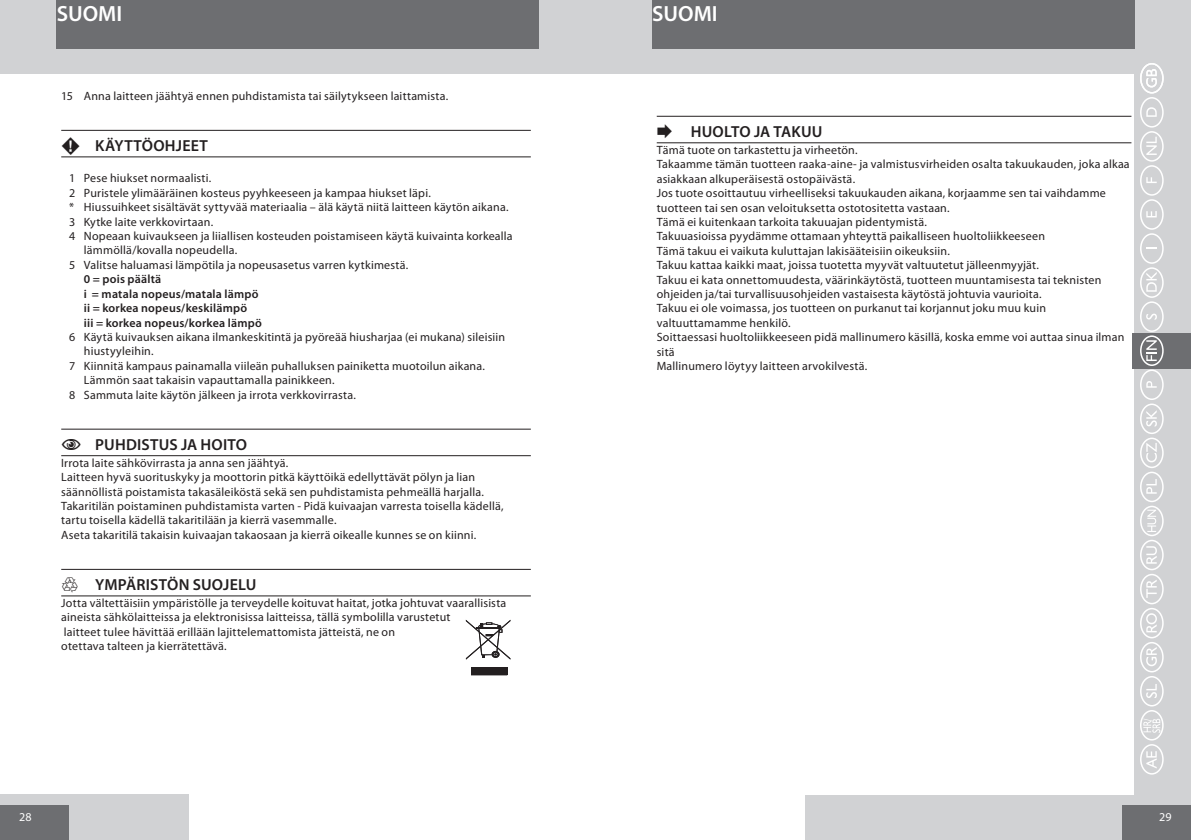
<style>
.page{position:relative;width:1191px;height:840px;background:#fff}
.page>*{position:absolute;margin:0;border:0;box-sizing:border-box;transform-origin:0 0}
.t1{font:600 22px "Myriad Pro";color:#fff}
.t2{font:600 16px "Myriad Pro";letter-spacing:.01em;color:#231f20}
.t3{font:12px/14.4px "Myriad Pro";letter-spacing:.015em;color:#231f20}
.t4{font:600 12px/14.4px "Myriad Pro";letter-spacing:.02em;color:#231f20}
.t5{font:12px "Myriad Pro";color:#fff}
.s1{font-family:"Myriad Points";font-weight:400}
</style>
<div class="page">
<div style="left:0;top:0;width:595px;height:74px;background:#d1d2d4"></div>
<div style="left:0;top:794px;width:188px;height:45px;background:#d1d2d4"></div>
<div style="left:805px;top:794px;width:386px;height:45px;background:#d1d2d4"></div>
<div style="left:1123px;top:805px;width:68px;height:34px;background:#6d6e71"></div>
<div style="left:0;top:805px;width:68px;height:34px;background:#6d6e71"></div>
<div style="left:595px;top:0;width:596px;height:74px;background:#d1d2d4"></div>
<div style="left:652px;top:0;width:482px;height:48px;background:#6d6e71"></div>
<div style="left:57px;top:0;width:482px;height:49px;background:#6d6e71"></div>
<div style="left:1134px;top:60px;width:57px;height:741px;background:#d1d2d4"></div>
<div style="left:1132px;top:333px;width:59px;height:36px;background:#6d6e71"></div>
<hr style="left:61px;top:130px;width:470px;height:1px;background:#231f20">
<hr style="left:61px;top:156px;width:470px;height:1px;background:#231f20">
<hr style="left:61px;top:428px;width:470px;height:1px;background:#231f20">
<hr style="left:61px;top:455px;width:470px;height:1px;background:#231f20">
<hr style="left:61px;top:568px;width:470px;height:1px;background:#231f20">
<hr style="left:61px;top:595px;width:470px;height:1px;background:#231f20">
<hr style="left:657px;top:116px;width:474px;height:1px;background:#231f20">
<hr style="left:657px;top:142px;width:474px;height:1px;background:#231f20">
<svg style="left:466px;top:620px;width:44px;height:55px"></svg>
<hr style="left:476px;top:626px;width:22px;height:2px;background:#231f20">
<div style="left:1140px;top:97px;width:23px;height:30px;border:2px solid #fff;border-radius:50%"></div>
<svg style="left:1146px;top:107px;width:10px;height:10px"></svg>
<div style="left:1140px;top:131px;width:23px;height:30px;border:2px solid #fff;border-radius:50%"></div>
<svg style="left:1146px;top:137px;width:10px;height:18px"></svg>
<div style="left:1140px;top:165px;width:23px;height:31px;border:2px solid #fff;border-radius:50%"></div>
<svg style="left:1146px;top:177px;width:10px;height:6px"></svg>
<div style="left:1140px;top:199px;width:23px;height:31px;border:2px solid #fff;border-radius:50%"></div>
<svg style="left:1146px;top:211px;width:10px;height:6px"></svg>
<div style="left:1140px;top:233px;width:23px;height:31px;border:2px solid #fff;border-radius:50%"></div>
<svg style="left:1146px;top:247px;width:10px;height:2px"></svg>
<div style="left:1140px;top:267px;width:23px;height:31px;border:2px solid #fff;border-radius:50%"></div>
<svg style="left:1146px;top:273px;width:10px;height:18px"></svg>
<div style="left:1140px;top:301px;width:23px;height:31px;border:2px solid #fff;border-radius:50%"></div>
<svg style="left:1146px;top:313px;width:10px;height:6px"></svg>
<div style="left:1140px;top:335px;width:23px;height:31px;border:2px solid #fff;border-radius:50%"></div>
<svg style="left:1146px;top:340px;width:10px;height:21px"></svg>
<div style="left:1140px;top:369px;width:23px;height:31px;border:2px solid #fff;border-radius:50%"></div>
<svg style="left:1146px;top:381px;width:10px;height:6px"></svg>
<div style="left:1140px;top:403px;width:23px;height:31px;border:2px solid #fff;border-radius:50%"></div>
<svg style="left:1146px;top:411px;width:10px;height:15px"></svg>
<div style="left:1140px;top:437px;width:23px;height:31px;border:2px solid #fff;border-radius:50%"></div>
<svg style="left:1146px;top:443px;width:10px;height:19px"></svg>
<div style="left:1140px;top:471px;width:23px;height:31px;border:2px solid #fff;border-radius:50%"></div>
<svg style="left:1146px;top:479px;width:10px;height:14px"></svg>
<div style="left:1140px;top:505px;width:23px;height:31px;border:2px solid #fff;border-radius:50%"></div>
<svg style="left:1147px;top:509px;width:9px;height:22px"></svg>
<div style="left:1140px;top:539px;width:23px;height:31px;border:2px solid #fff;border-radius:50%"></div>
<svg style="left:1146px;top:546px;width:10px;height:17px"></svg>
<div style="left:1140px;top:573px;width:23px;height:31px;border:2px solid #fff;border-radius:50%"></div>
<svg style="left:1146px;top:580px;width:10px;height:17px"></svg>
<div style="left:1140px;top:607px;width:23px;height:31px;border:2px solid #fff;border-radius:50%"></div>
<svg style="left:1146px;top:613px;width:10px;height:19px"></svg>
<div style="left:1140px;top:641px;width:23px;height:31px;border:2px solid #fff;border-radius:50%"></div>
<svg style="left:1146px;top:648px;width:10px;height:18px"></svg>
<div style="left:1140px;top:675px;width:23px;height:31px;border:2px solid #fff;border-radius:50%"></div>
<svg style="left:1146px;top:684px;width:10px;height:13px"></svg>
<div style="left:1140px;top:743px;width:23px;height:31px;border:2px solid #fff;border-radius:50%"></div>
<svg style="left:1146px;top:751px;width:10px;height:17px"></svg>
<div style="left:1140px;top:709px;width:23px;height:31px;border:2px solid #fff;border-radius:50%"></div>
<svg style="left:1143px;top:718px;width:17px;height:14px"></svg>
<div style="left:1140px;top:63px;width:23px;height:30px;border:2px solid #fff;border-radius:50%"></div>
<svg style="left:1146px;top:69px;width:10px;height:18px"></svg>
<h1 class="t1" style="left:57px;top:1px;width:67px">SUOMI</h1>
<h1 class="t1" style="left:652px;top:1px;width:67px">SUOMI</h1>
<p class="t3" style="left:61px;top:88px;width:388px">15 Anna laitteen jäähtyä ennen puhdistamista tai säilytykseen laittamista.</p>
<h2 class="t2" style="left:61px;top:136px;width:148px"><span class="s1">F</span> KÄYTTÖOHJEET</h2>
<p class="t3" style="left:69px;top:171px;width:144px">1 Pese hiukset normaalisti.</p>
<p class="t3" style="left:69px;top:186px;width:363px">2 Puristele ylimääräinen kosteus pyyhkeeseen ja kampaa hiukset läpi.</p>
<p class="t3" style="left:69px;top:200px;width:441px">* Hiussuihkeet sisältävät syttyvää materiaalia – älä käytä niitä laitteen käytön aikana.</p>
<p class="t3" style="left:69px;top:215px;width:145px">3 Kytke laite verkkovirtaan.</p>
<p class="t3" style="left:69px;top:228px;width:445px">4 Nopeaan kuivaukseen ja liiallisen kosteuden poistamiseen käytä kuivainta korkealla</p>
<p class="t3" style="left:84px;top:243px;width:155px">lämmöllä/kovalla nopeudella.</p>
<p class="t3" style="left:69px;top:257px;width:341px">5 Valitse haluamasi lämpötila ja nopeusasetus varren kytkimestä.</p>
<p class="t4" style="left:84px;top:272px;width:179px">0 = pois päältä<br>i = matala nopeus/matala lämpö ii = korkea nopeus/keskilämpö<br>iii = korkea nopeus/korkea lämpö</p>
<p class="t3" style="left:69px;top:329px;width:437px">6 Käytä kuivauksen aikana ilmankeskitintä ja pyöreää hiusharjaa (ei mukana) sileisiin</p>
<p class="t3" style="left:84px;top:344px;width:71px">hiustyyleihin.</p>
<p class="t3" style="left:69px;top:359px;width:417px">7 Kiinnitä kampaus painamalla viileän puhalluksen painiketta muotoilun aikana.</p>
<p class="t3" style="left:84px;top:372px;width:252px">Lämmön saat takaisin vapauttamalla painikkeen.</p>
<p class="t3" style="left:69px;top:387px;width:288px">8 Sammuta laite käytön jälkeen ja irrota verkkovirrasta.</p>
<h2 class="t2" style="left:61px;top:435px;width:187px"><span class="s1">C</span> PUHDISTUS JA HOITO</h2>
<p class="t3" style="left:61px;top:455px;width:444px">Irrota laite sähkövirrasta ja anna sen jäähtyä.<br>Laitteen hyvä suorituskyky ja moottorin pitkä käyttöikä edellyttävät pölyn ja lian säännöllistä poistamista takasäleiköstä sekä sen puhdistamista pehmeällä harjalla.<br>Takaritilän poistaminen puhdistamista varten - Pidä kuivaajan varresta toisella kädellä, tartu toisella kädellä takaritilään ja kierrä vasemmalle.<br>Aseta takaritilä takaisin kuivaajan takaosaan ja kierrä oikealle kunnes se on kiinni.</p>
<h2 class="t2" style="left:61px;top:575px;width:197px"><span class="s1">H</span> YMPÄRISTÖN SUOJELU</h2>
<p class="t3" style="left:61px;top:595px;width:447px">Jotta vältettäisiin ympäristölle ja terveydelle koituvat haitat, jotka johtuvat vaarallisista aineista sähkölaitteissa ja elektronisissa laitteissa, tällä symbolilla varustetut<br>laitteet tulee hävittää erillään lajittelemattomista jätteistä, ne on<br>otettava talteen ja kierrätettävä.</p>
<h2 class="t2" style="left:657px;top:122px;width:167px"><span class="s1">E</span> HUOLTO JA TAKUU</h2>
<p class="t3" style="left:657px;top:142px;width:474px">Tämä tuote on tarkastettu ja virheetön.<br>Takaamme tämän tuotteen raaka-aine- ja valmistusvirheiden osalta takuukauden, joka alkaa asiakkaan alkuperäisestä ostopäivästä.<br>Jos tuote osoittautuu virheelliseksi takuukauden aikana, korjaamme sen tai vaihdamme tuotteen tai sen osan veloituksetta ostotositetta vastaan.<br>Tämä ei kuitenkaan tarkoita takuuajan pidentymistä.<br>Takuuasioissa pyydämme ottamaan yhteyttä paikalliseen huoltoliikkeeseen<br>Tämä takuu ei vaikuta kuluttajan lakisääteisiin oikeuksiin.<br>Takuu kattaa kaikki maat, joissa tuotetta myyvät valtuutetut jälleenmyyjät.<br>Takuu ei kata onnettomuudesta, väärinkäytöstä, tuotteen muuntamisesta tai teknisten ohjeiden ja/tai turvallisuusohjeiden vastaisesta käytöstä johtuvia vaurioita.<br>Takuu ei ole voimassa, jos tuotteen on purkanut tai korjannut joku muu kuin valtuuttamamme henkilö.<br>Soittaessasi huoltoliikkeeseen pidä mallinumero käsillä, koska emme voi auttaa sinua ilman sitä<br>Mallinumero löytyy laitteen arvokilvestä.</p>
<p class="t5" style="left:19px;top:810px;width:14px">28</p>
<p class="t5" style="left:1159px;top:810px;width:14px">29</p>
</div>
